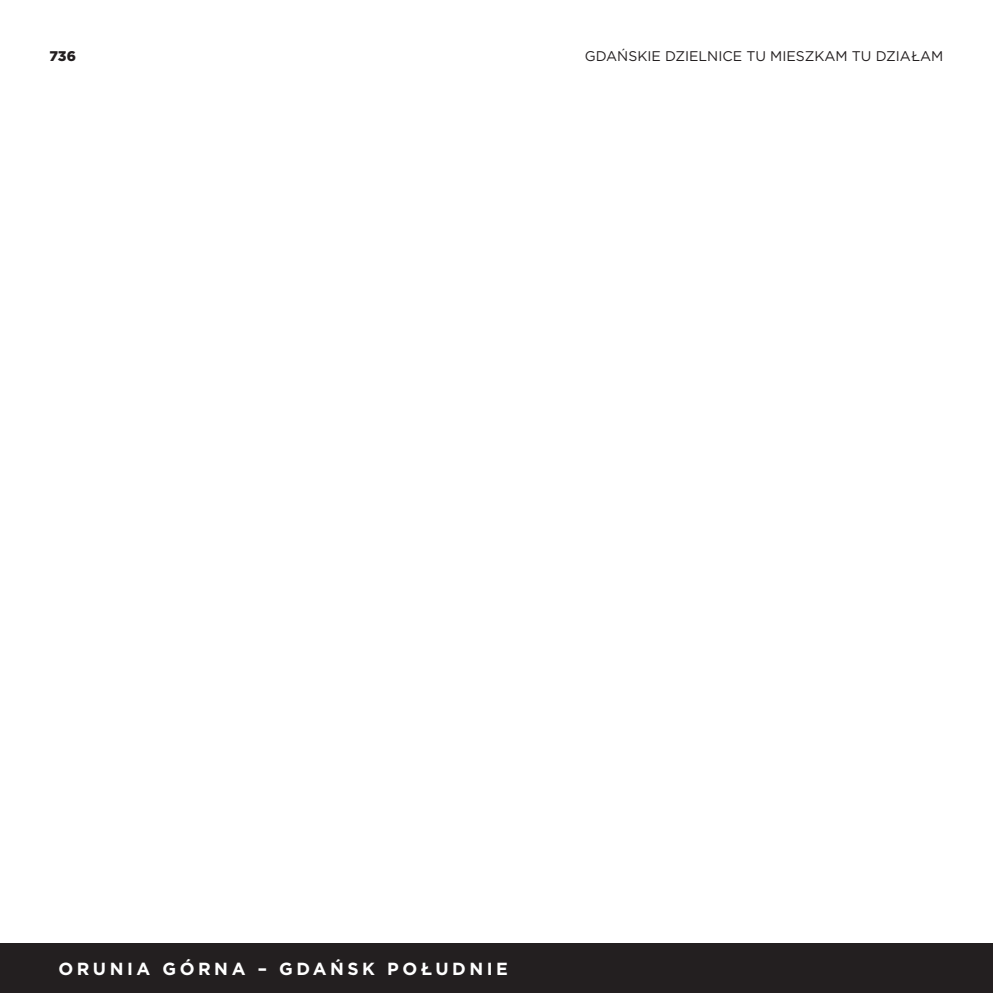
<style>
.page{position:relative;width:993px;height:993px;background:#fff}
.page>*{position:absolute;margin:0;border:0;box-sizing:border-box;transform-origin:0 0}
.t1{font:700 17.5px "Gotham";letter-spacing:.2em;color:#fff}
.t2{font:14px "Gotham";color:#231f20}
.t3{font:900 14px "Gotham";color:#231f20}
</style>
<div class="page">
<div style="left:0;top:943px;width:992px;height:49px;background:#231f20"></div>
<p class="t3" style="left:50px;top:46px;width:28px">736</p>
<p class="t2" style="left:584px;top:47px;width:360px">GDAŃSKIE DZIELNICE TU MIESZKAM TU DZIAŁAM</p>
<p class="t1" style="left:58px;top:957px;width:450px">ORUNIA GÓRNA – GDAŃSK POŁUDNIE</p>
</div>
